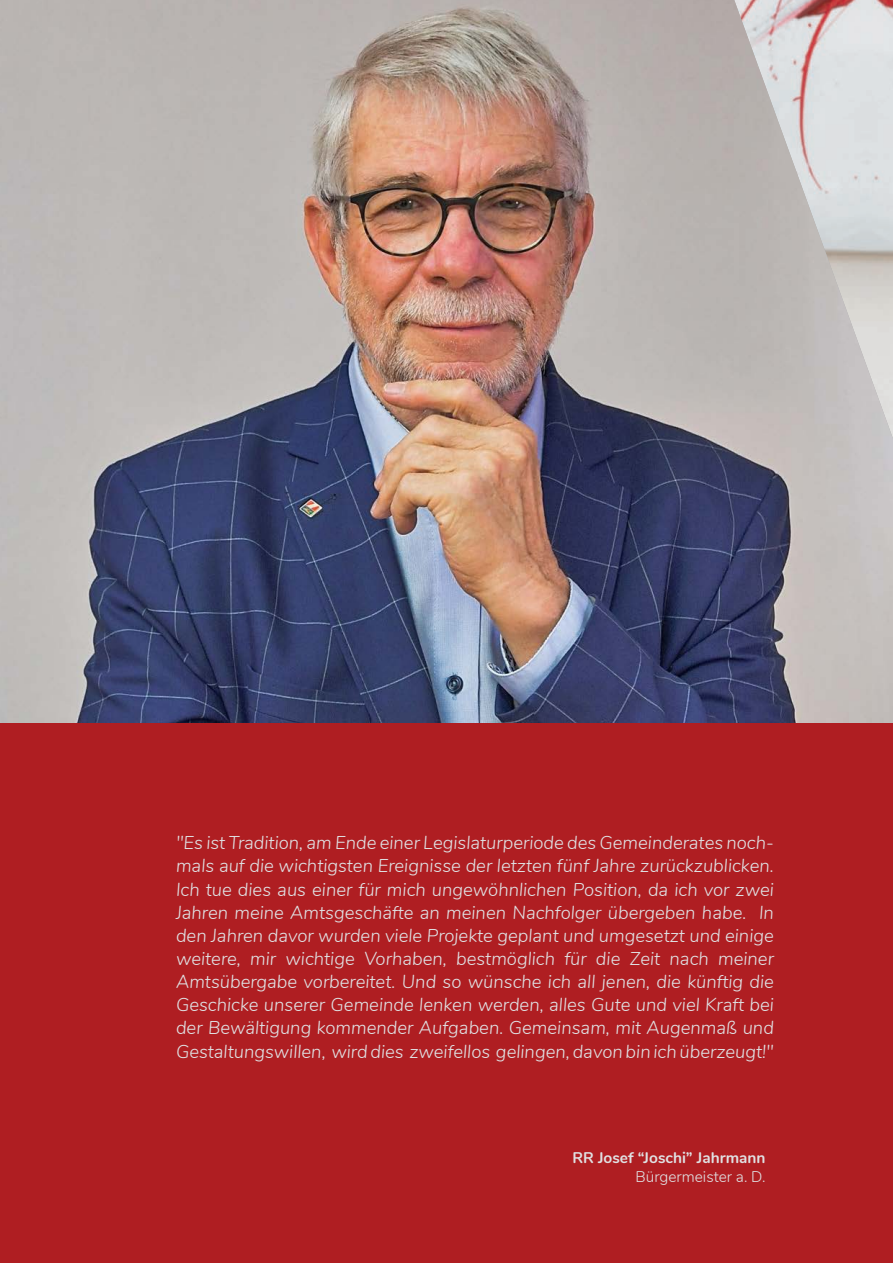
<style>
.page{position:relative;width:893px;height:1263px;background:#fff}
.page>*{position:absolute;margin:0;border:0;box-sizing:border-box;transform-origin:0 0}
.Textkörper___Keine_I{font:italic 300 18.45px/23.1px "Nunito";color:#e0e1e3;text-align:justify}
.Textkörper_Abschnitt{font:700 15.45px "Nunito";color:#e0e1e3}
.Textkörper_Abschnitt-2{font:300 15.45px "Nunito";color:#e0e1e3}
</style>
<div class="page">
<img style="left:0;top:0;width:893px;height:723px">
<div style="left:0;top:723px;width:893px;height:540px;background:#af1e22"></div>
<p class="Textkörper___Keine_I" style="left:176px;top:830px;width:599px">"Es ist Tradition, am Ende einer Legislaturperiode des Gemeinderates noch&shy;mals auf die wichtigsten Ereignisse der letzten fünf Jahre zurückzublicken.<br>Ich tue dies aus einer für mich ungewöhnlichen Position, da ich vor zwei Jahren meine Amtsgeschäfte an meinen Nachfolger übergeben habe. In den Jahren davor wurden viele Projekte geplant und umgesetzt und einige weitere, mir wichtige Vorhaben, bestmöglich für die Zeit nach meiner Amtsübergabe vorbereitet. Und so wünsche ich all jenen, die künftig die Geschicke unserer Gemeinde lenken werden, alles Gute und viel Kraft bei der Bewältigung kommender Aufgaben. Gemeinsam, mit Augenmaß und Gestaltungswillen, wird dies zweifellos gelingen, davon bin ich überzeugt!"</p>
<p class="Textkörper_Abschnitt" style="left:572px;top:1146px;width:195px">RR Josef “Joschi” Jahrmann</p>
<p class="Textkörper_Abschnitt-2" style="left:636px;top:1165px;width:131px">Bürgermeister a. D.</p>
</div>
